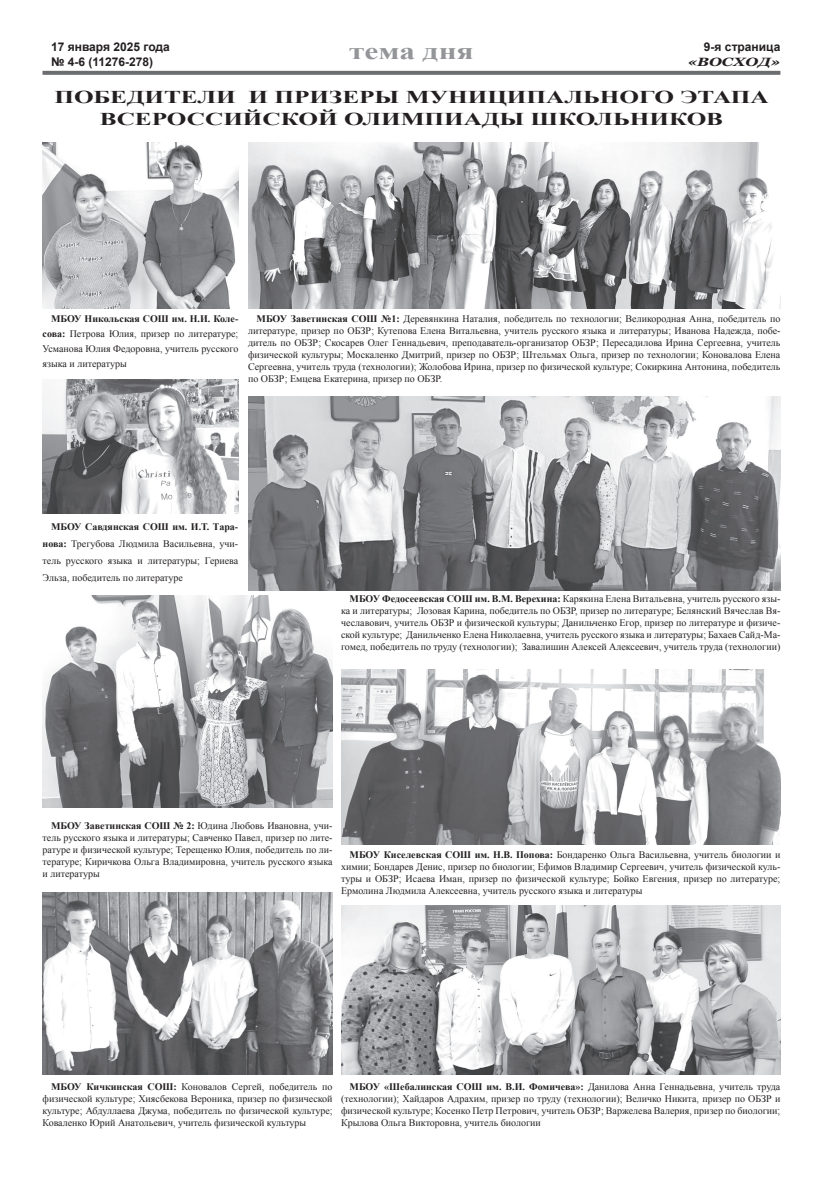
<style>
.page{position:relative;width:823px;height:1191px;background:#fff}
.page>*{position:absolute;margin:0;border:0;box-sizing:border-box;transform-origin:0 0}
.t1{font:700 24px "Times New Roman";color:#939598;scale:1.3 1}
.t2{font:700 18px/22px "Times New Roman";color:#231f20;text-align:center;scale:1.4 1}
.t3{font:700 12px/14.4px "Arial";color:#231f20}
.t4{font:italic 700 12px "Georgia";color:#231f20;scale:1.3 1}
.t5{font:10px/12px "Times New Roman";color:#231f20;text-align:justify}
.t6{font:700 10px "Times New Roman";color:#231f20}
.s1{font-weight:700}
</style>
<div class="page">
<svg style="left:42px;top:71px;width:738px;height:4px;background:#727376"></svg>
<img style="left:248px;top:143px;width:532px;height:165px">
<img style="left:341px;top:669px;width:439px;height:175px">
<img style="left:43px;top:892px;width:289px;height:182px">
<img style="left:42px;top:143px;width:196px;height:165px">
<img style="left:42px;top:380px;width:196px;height:134px">
<img style="left:248px;top:397px;width:532px;height:193px">
<img style="left:341px;top:906px;width:439px;height:168px">
<img style="left:42px;top:595px;width:290px;height:213px">
<p class="t3" style="left:51px;top:40px;width:120px">17 января 2025 года № 4-6 (11276-278)</p>
<p class="t3" style="left:703px;top:40px;width:78px">9-я страница</p>
<h1 class="t1" style="left:349px;top:34px;width:97px">тема дня</h1>
<p class="t4" style="left:687px;top:55px;width:73px">«ВОСХОД»</p>
<h2 class="t2" style="left:54px;top:85px;width:511px">победители и призеры муниципального этапа всероссийской олимпиады школьников</h2>
<p class="t5" style="left:43px;top:311px;width:197px;line-height:15px;text-indent:42px"><span class="s1">Никольская СОШ им. Н.И. Коле&shy;сова:</span> Петрова Юлия, призер по литературе; Усманова Юлия Федоровна, учитель русского языка и литературы</p>
<p class="t6" style="left:51px;top:311px;width:9px">МБОУ</p>
<p class="t5" style="left:248px;top:312px;width:533px;text-indent:43px"><span class="s1">Заветинская СО Ш №1:</span> Деревянкина Наталия, победитель по технологии; Великородная Анна, победитель по литературе, призер по ОБЗР; Кутепова Елена Витальевна, учитель русского языка и литературы; Иванова Надежда, побе&shy;дитель по ОБЗР; Скосарев Олег Геннадьевич, преподаватель-организатор ОБЗР; Пересадилова Ирина Сергеевна, учитель физической культуры; Москаленко Дмитрий, призер по ОБЗР; Штельмах Ольга, призер по технологии; Коновалова Елена Сергеевна, учитель труда (технологии); Жолобова Ирина, призер по физической культуре; Сокиркина Антонина, победитель по ОБЗР; Емцева Екатерина, призер по ОБЗР.</p>
<p class="t6" style="left:256px;top:312px;width:9px">МБОУ</p>
<p class="t5" style="left:43px;top:518px;width:197px;line-height:17px;text-indent:43px"><span class="s1">Савдянская СОШ им. И.Т. Тара&shy;нова:</span> Трегубова Людмила Васильевна, учи&shy;тель русского языка и литературы; Гериева Эльза, победитель по литературе</p>
<p class="t6" style="left:51px;top:520px;width:9px">МБОУ</p>
<p class="t5" style="left:341px;top:593px;width:440px;text-indent:41px"><span class="s1">Федосеевская СОШ им. В.М. Верехина:</span> Карякина Елена Витальевна, учитель русского язы&shy;ка и литературы; Лозовая Карина, победитель по ОБЗР, призер по литературе; Белянский Вячеслав Вя&shy;чеславович, учитель ОБЗР и физической культуры; Данильченко Егор, призер по литературе и физиче&shy;ской культуре; Данильченко Елена Николаевна, учитель русского языка и литературы; Бахаев Сайд-Ма&shy;гомед, победитель по труду (технологии); Завалишин Алексей Алексеевич, учитель труда (технологии)</p>
<p class="t6" style="left:349px;top:592px;width:9px">МБОУ</p>
<p class="t5" style="left:43px;top:819px;width:291px;text-indent:42px"><span class="s1">Заветинская СОШ № 2:</span> Юдина Любовь Ивановна, учи&shy;тель русского языка и литературы; Савченко Павел, призер по лите&shy;ратуре и физической культуре; Терещенко Юлия, победитель по ли&shy;тературе; Киричкова Ольга Владимировна, учитель русского языка и литературы</p>
<p class="t6" style="left:51px;top:818px;width:9px">МБОУ</p>
<p class="t5" style="left:341px;top:848px;width:440px;text-indent:42px"><span class="s1">Киселевская СОШ им. Н.В. Попова:</span> Бондаренко Ольга Васильевна, учитель биологии и химии; Бондарев Денис, призер по биологии; Ефимов Владимир Сергеевич, учитель физической куль&shy;туры и ОБЗР; Исаева Иман, призер по физической культуре; Бойко Евгения, призер по литературе; Ермолина Людмила Алексеевна, учитель русского языка и литературы</p>
<p class="t6" style="left:349px;top:847px;width:9px">МБОУ</p>
<p class="t5" style="left:42px;top:1080px;width:291px;text-indent:44px"><span class="s1">Кичкинская СОШ:</span> Коновалов Сергей, победитель по физической культуре; Хиясбекова Вероника, призер по физической культуре; Абдуллаева Джума, победитель по физической культуре; Коваленко Юрий Анатольевич, учитель физической культуры</p>
<p class="t6" style="left:51px;top:1080px;width:9px">МБОУ</p>
<p class="t5" style="left:341px;top:1080px;width:440px;text-indent:43px"><span class="s1">«Шебалинская СОШ им. В.И. Фомичева»:</span> Данилова Анна Геннадьевна, учитель труда (технологии); Хайдаров Адрахим, призер по труду (технологии); Величко Никита, призер по ОБЗР и физической культуре; Косенко Петр Петрович, учитель ОБЗР; Варжелева Валерия, призер по биологии; Крылова Ольга Викторовна, учитель биологии</p>
<p class="t6" style="left:349px;top:1080px;width:9px">МБОУ</p>
</div>
